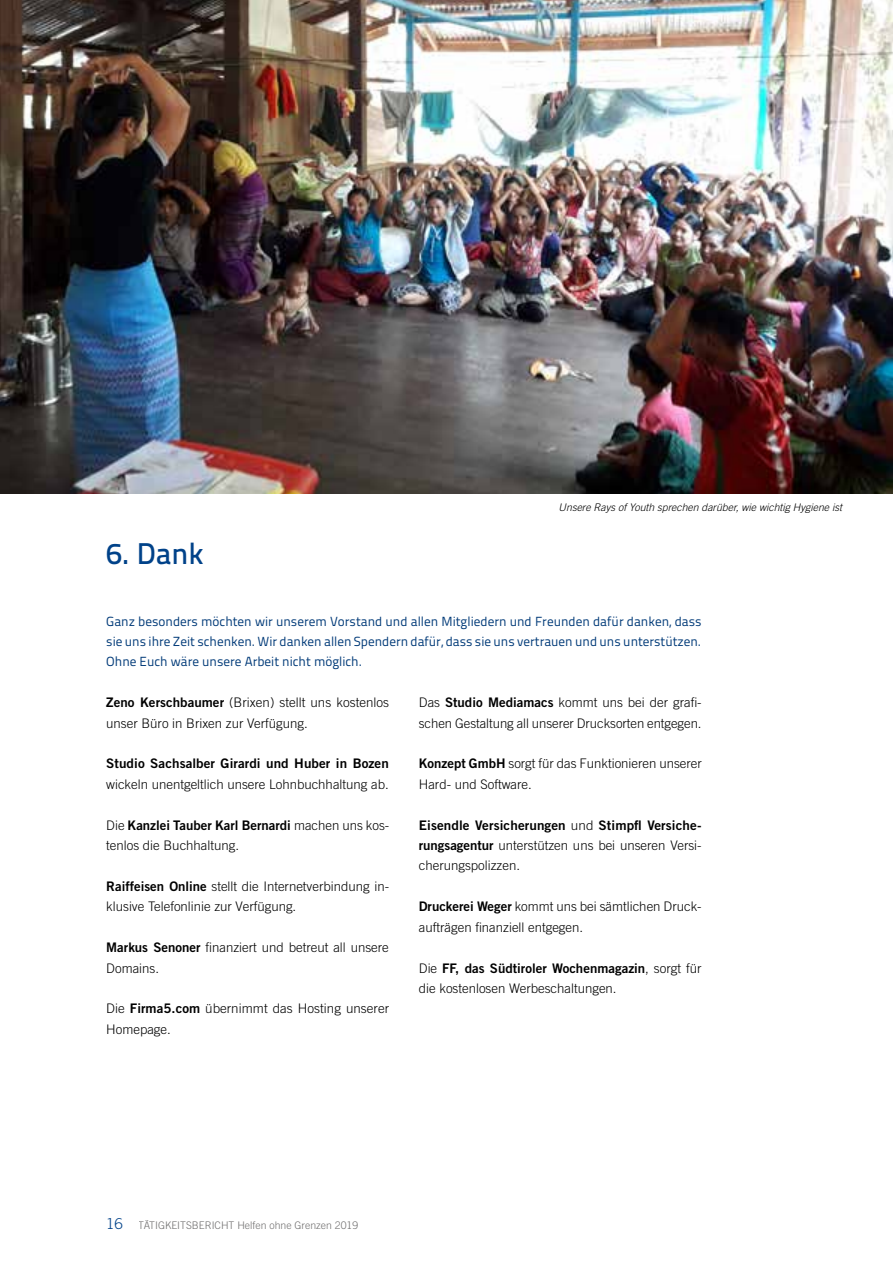
<style>
.page{position:relative;width:893px;height:1263px;background:#fff}
.page>*{position:absolute;margin:0;border:0;box-sizing:border-box;transform-origin:0 0}
.t1{font:500 30px "Titillium Text 22 L";color:#004289}
.t2{font:300 13.2px/20.4px "Trade Gothic LT Std";color:#000}
.t3{font:13.2px/20.4px "Titillium Text 22 L";color:#003a78;text-align:justify}
.t4{font:13.2px "Trade Gothic LT Std Bd 2";letter-spacing:.005em;color:#000}
.t5{font:italic 300 10.5px "Trade Gothic LT Std";color:#000}
.t6{font:300 10.5px "Trade Gothic LT Std";color:#706f6f}
.s1{font-family:"Trade Gothic LT Std Bd 2";font-weight:400}
.s2{font-family:"Trade Gothic LT Std";font-weight:300}
.s3{font-size:15px;color:#004289}
</style>
<div class="page">
<img style="left:0;top:0;width:893px;height:494px">
<h1 class="t1" style="left:106px;top:531px;width:99px">6. Dank</h1>
<p class="t5" style="left:559px;top:501px;width:285px">Unsere Rays of Youth sprechen darüber, wie wichtig Hygiene ist</p>
<p class="t3" style="left:106px;top:610px;width:597px">Ganz besonders möchten wir unserem Vorstand und allen Mitgliedern und Freunden dafür danken, dass sie uns ihre Zeit schenken. Wir danken allen Spendern dafür, dass sie uns vertrauen und uns unterstützen.<br>Ohne Euch wäre unsere Arbeit nicht möglich.</p>
<p class="t2" style="left:106px;top:692px;width:284px"><span class="s1">Zeno Kerschbaumer</span> (Brixen) stellt uns kostenlos unser Büro in Brixen zur Verfügung.</p>
<p class="t4" style="left:106px;top:755px;width:284px">Studio Sachsalber Girardi und Huber in Bozen</p>
<p class="t2" style="left:106px;top:774px;width:284px">wickeln unentgeltlich unsere Lohnbuchhaltung ab.</p>
<p class="t4" style="left:106px;top:817px;width:284px"><span class="s2">Die</span> Kanzlei Tauber Karl Bernardi <span class="s2">machen uns kos-</span></p>
<p class="t2" style="left:106px;top:835px;width:134px">tenlos die Buchhaltung.</p>
<p class="t2" style="left:106px;top:876px;width:284px"><span class="s1">Raiffeisen Online</span> stellt die Internetverbindung in&shy;klusive Telefonlinie zur Verfügung.</p>
<p class="t2" style="left:106px;top:937px;width:284px"><span class="s1">Markus Senoner</span> finanziert und betreut all unsere<br>Domains.</p>
<p class="t2" style="left:106px;top:998px;width:284px">Die <span class="s1">Firma5.com</span> übernimmt das Hosting unserer<br>Homepage.</p>
<p class="t2" style="left:419px;top:692px;width:284px">Das <span class="s1">Studio Mediamacs</span> kommt uns bei der grafi&shy;schen Gestaltung all unserer Drucksorten entgegen.</p>
<p class="t2" style="left:419px;top:753px;width:284px"><span class="s1">Konzept GmbH</span> sorgt für das Funktionieren unserer<br>Hard- und Software.</p>
<p class="t4" style="left:419px;top:817px;width:284px">Eisendle Versicherungen <span class="s2">und</span> Stimpfl Versiche-</p>
<p class="t2" style="left:419px;top:835px;width:284px"><span class="s1">rungsagentur</span> unterstützen uns bei unseren Versi&shy;cherungspolizzen.</p>
<p class="t2" style="left:419px;top:896px;width:284px"><span class="s1">Druckerei Weger</span> kommt uns bei sämtlichen Druck&shy;aufträgen finanziell entgegen.</p>
<p class="t4" style="left:419px;top:960px;width:284px"><span class="s2">Die</span> FF, das Südtiroler Wochenmagazin<span class="s2">, sorgt für</span></p>
<p class="t2" style="left:419px;top:978px;width:199px">die kostenlosen Werbeschaltungen.</p>
<p class="t6" style="left:106px;top:1219px;width:253px"><span class="s3">16</span> TÄTIGKEITSBERICHT Helfen ohne Grenzen 2019</p>
</div>
